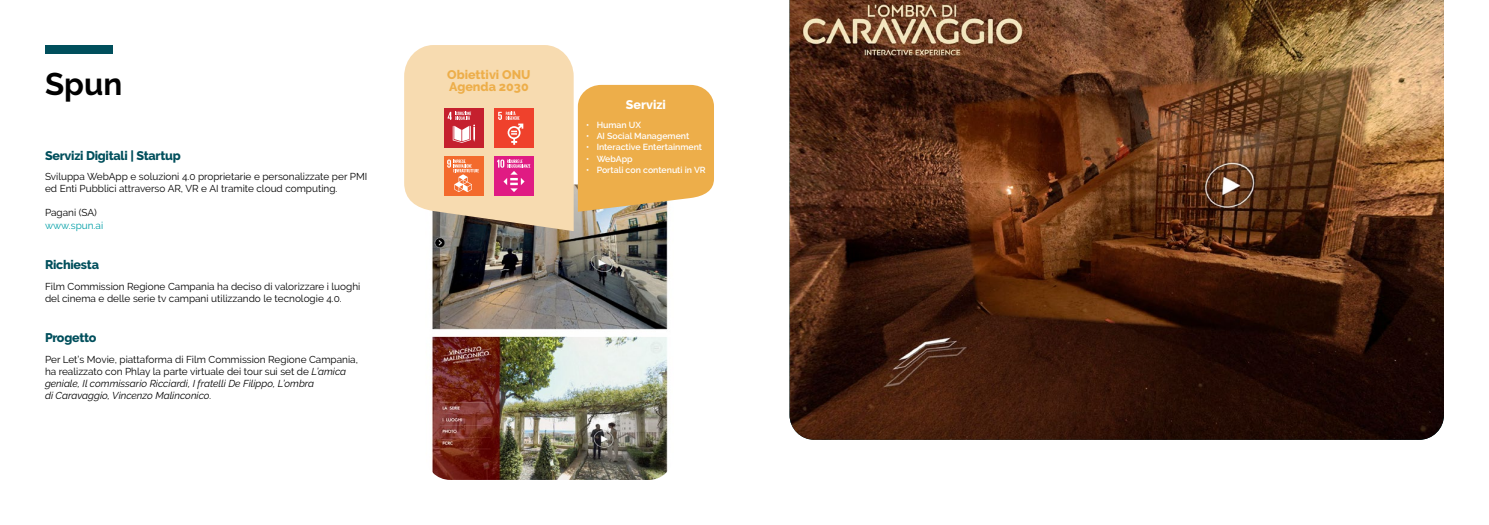
<style>
.page{position:relative;width:1489px;height:525px;background:#fff}
.page>*{position:absolute;margin:0;border:0;box-sizing:border-box;transform-origin:0 0}
.t1{font:700 31.25px "Raleway";color:#000}
.t2{font:800 12.5px "Raleway";letter-spacing:-.02em;color:#004f5c}
.t3{font:800 12.5px/12.5px "Raleway";color:#edae4a}
.t4{font:800 12.5px "Raleway";color:#fff}
.t5{font:10px/12px "Raleway";color:#000}
.t6{font:10px "Raleway";color:#009fa7}
.t7{font:600 8.75px "Raleway";color:#fff}
.s1{font-style:italic}
</style>
<div class="page">
<img style="left:431px;top:184px;width:237px;height:295px">
<div style="left:45px;top:45px;width:67px;height:8px;background:#004f5c"></div>
<img style="left:789px;top:0;width:654px;height:439px">
<svg style="left:578px;top:85px;width:136px;height:127px;background:#ebb155"></svg>
<svg style="left:404px;top:45px;width:169px;height:186px;background:#eed5ae"></svg>
<div style="left:444px;top:108px;width:39px;height:40px;background:#c5202e"></div>
<svg style="left:447px;top:112px;width:28px;height:31px"></svg>
<div style="left:494px;top:108px;width:40px;height:40px;background:#ef412c"></div>
<svg style="left:498px;top:111px;width:25px;height:34px"></svg>
<div style="left:444px;top:156px;width:39px;height:40px;background:#f36a2c"></div>
<svg style="left:447px;top:159px;width:32px;height:33px"></svg>
<div style="left:494px;top:156px;width:40px;height:40px;background:#e01b83"></div>
<svg style="left:497px;top:159px;width:33px;height:33px"></svg>
<h1 class="t1" style="left:45px;top:66px;width:79px">Spun</h1>
<p class="t2" style="left:45px;top:148px;width:137px">Servizi Digitali | Startup</p>
<p class="t5" style="left:45px;top:171px;width:324px">Sviluppa WebApp e soluzioni 4.0 proprietarie e personalizzate per PMI ed Enti Pubblici attraverso AR, VR e AI tramite cloud computing.</p>
<p class="t5" style="left:45px;top:207px;width:53px">Pagani (SA)</p>
<p class="t6" style="left:45px;top:219px;width:60px">www.spun.ai</p>
<p class="t2" style="left:45px;top:258px;width:55px">Richiesta</p>
<p class="t5" style="left:45px;top:280px;width:317px">Film Commission Regione Campania ha deciso di valorizzare i luoghi del cinema e delle serie tv campani utilizzando le tecnologie 4.0.</p>
<p class="t2" style="left:45px;top:331px;width:53px">Progetto</p>
<p class="t5" style="left:45px;top:353px;width:314px">Per Let’s Movie, piattaforma di Film Commission Regione Campania, ha realizzato con Phlay la parte virtuale dei tour sui set de <span class="s1">L’amica geniale, Il commissario Ricciardi, I fratelli De Filippo, L’ombra<br>di Caravaggio, Vincenzo Malinconico.</span></p>
<p class="t3" style="left:447px;top:68px;width:85px">Obiettivi ONU<br>Agenda 2030</p>
<p class="t4" style="left:626px;top:97px;width:42px">Servizi</p>
<p class="t7" style="left:586px;top:120px;width:57px">• Human UX</p>
<p class="t7" style="left:586px;top:131px;width:105px">• AI Social Management</p>
<p class="t7" style="left:586px;top:142px;width:117px">• Interactive Entertainment</p>
<p class="t7" style="left:586px;top:153px;width:48px">• WebApp</p>
<p class="t7" style="left:586px;top:165px;width:121px">• Portali con contenuti in VR</p>
</div>
